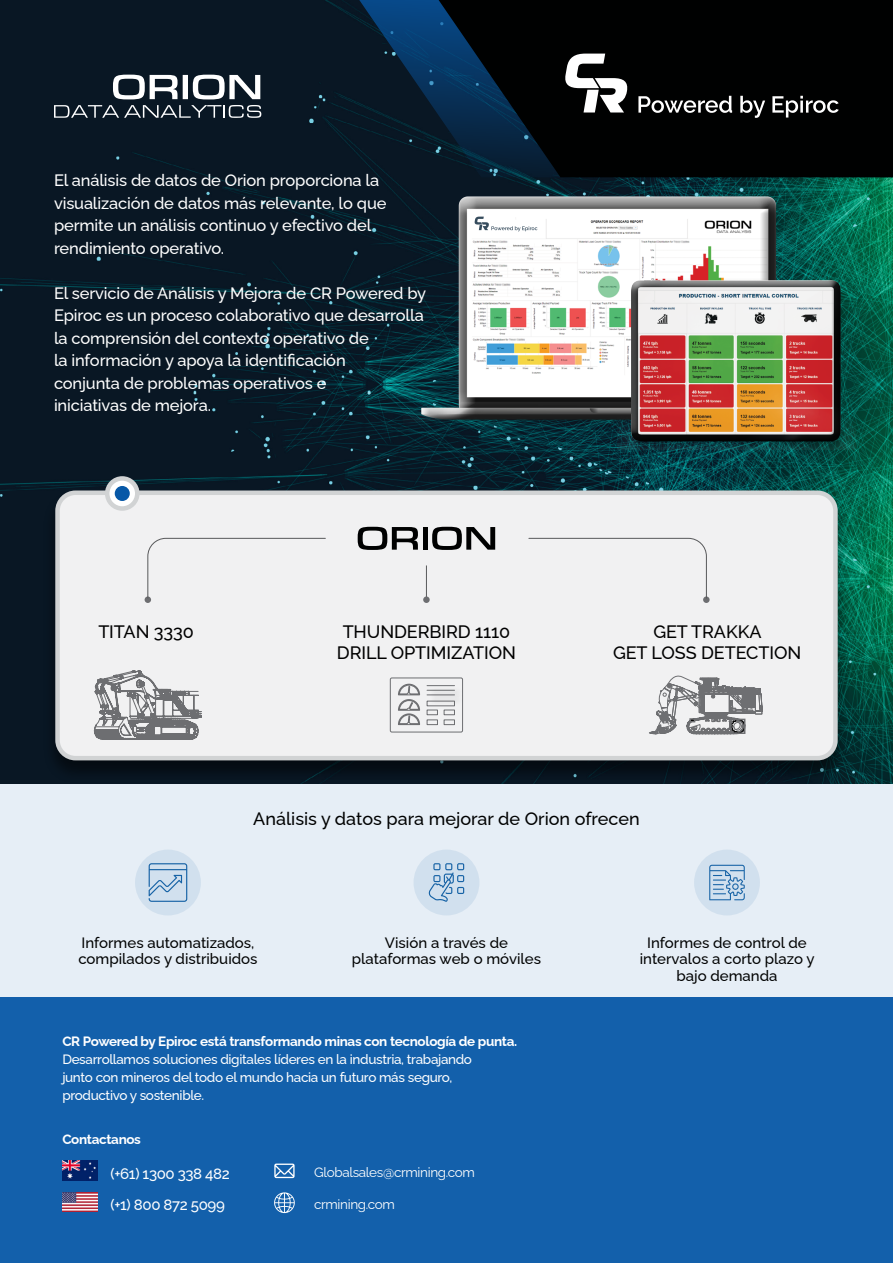
<style>
.page{position:relative;width:893px;height:1263px;background:#fff}
.page>*{position:absolute;margin:0;border:0;box-sizing:border-box;transform-origin:0 0}
.t1{font:500 18px/21px "Raleway";letter-spacing:-.005em;color:#000;text-align:center}
.t2{font:500 18px "Raleway";color:#000101}
.t3{font:500 16.5px/22.5px "Raleway";letter-spacing:-.01em;color:#fff}
.t4{font:500 15px/16.5px "Raleway";color:#000101;text-align:center}
.t5{font:500 15px "Raleway";letter-spacing:-.025em;color:#fff}
.t6{font:500 13.5px/18px "Raleway";letter-spacing:-.025em;color:#fff}
.t7{font:700 13.5px "Raleway";letter-spacing:-.025em;color:#fff}
.t8{font:13.5px "Raleway";letter-spacing:-.025em;color:#fff}
</style>
<div class="page">
<div style="left:0;top:772px;width:893px;height:237px;background:#e6eef6"></div>
<img style="left:0;top:0;width:893px;height:783px">
<div style="left:391px;top:186px;width:444px;height:240px;background:#fff;opacity:.75"></div>
<div style="left:397px;top:190px;width:444px;height:250px;background:#000;opacity:.75"></div>
<div style="left:609px;top:272px;width:248px;height:178px;background:#fff;opacity:.75"></div>
<div style="left:613px;top:279px;width:250px;height:171px;background:#000;opacity:.75"></div>
<div style="left:694px;top:849px;width:66px;height:66px;background:#d1e0ee;border-radius:50%"></div>
<svg style="left:709px;top:865px;width:36px;height:35px"></svg>
<svg style="left:413px;top:849px;width:66px;height:66px;background:#c0d5e7"></svg>
<svg style="left:135px;top:849px;width:66px;height:66px;background:#bfd4e7"></svg>
<div style="left:43px;top:489px;width:807px;height:294px;background:#000;opacity:.5"></div>
<div style="left:58px;top:493px;width:777px;height:265px;background:#f1f1f2;border-radius:18px"></div>
<div style="left:55px;top:490px;width:783px;height:270px;border:4px solid #d1d3d4;border-radius:18px"></div>
<svg style="left:107px;top:478px;width:30px;height:30px"></svg>
<div style="left:105px;top:476px;width:35px;height:35px;border:4px solid #d1d3d4;border-radius:50%"></div>
<div style="left:115px;top:486px;width:15px;height:15px;background:#0758a7;border-radius:50%"></div>
<svg style="left:358px;top:527px;width:60px;height:23px"></svg>
<div style="left:423px;top:527px;width:5px;height:23px;background:#000101"></div>
<svg style="left:432px;top:527px;width:63px;height:23px"></svg>
<div style="left:145px;top:596px;width:6px;height:7px;background:#6d6e71;border-radius:50%"></div>
<div style="left:703px;top:596px;width:7px;height:7px;background:#6d6e71;border-radius:50%"></div>
<svg style="left:147px;top:538px;width:179px;height:61px"></svg>
<svg style="left:528px;top:538px;width:179px;height:61px"></svg>
<div style="left:390px;top:678px;width:73px;height:54px;border:1px solid #6d6e71;border-radius:2px"></div>
<div style="left:429px;top:696px;width:35px;height:9px;background:#000;opacity:.5"></div>
<div style="left:429px;top:691px;width:35px;height:10px;background:#000;opacity:.5"></div>
<div style="left:429px;top:687px;width:35px;height:9px;background:#000;opacity:.5"></div>
<svg style="left:427px;top:685px;width:28px;height:40px"></svg>
<svg style="left:398px;top:683px;width:22px;height:42px"></svg>
<hr style="left:426px;top:565px;width:1px;height:33px;background:#58595b">
<div style="left:423px;top:596px;width:7px;height:7px;background:#6d6e71;border-radius:50%"></div>
<svg style="left:649px;top:675px;width:113px;height:59px"></svg>
<svg style="left:87px;top:670px;width:114px;height:97px"></svg>
<svg style="left:113px;top:75px;width:65px;height:24px"></svg>
<div style="left:183px;top:75px;width:5px;height:24px;background:#fff"></div>
<svg style="left:193px;top:75px;width:18px;height:24px"></svg>
<svg style="left:54px;top:105px;width:157px;height:13px;background:#404b55"></svg>
<svg style="left:211px;top:0;width:228px;height:177px;background:#0d2032"></svg>
<svg style="left:439px;top:0;width:454px;height:177px;background:#01070c"></svg>
<svg style="left:564px;top:54px;width:65px;height:58px"></svg>
<svg style="left:638px;top:96px;width:94px;height:17px"></svg>
<svg style="left:740px;top:96px;width:25px;height:22px"></svg>
<svg style="left:772px;top:96px;width:67px;height:22px"></svg>
<svg style="left:474px;top:217px;width:63px;height:14px"></svg>
<div style="left:0;top:997px;width:893px;height:266px;background:#1360ab"></div>
<svg style="left:274px;top:1192px;width:21px;height:21px"></svg>
<svg style="left:274px;top:1163px;width:21px;height:15px"></svg>
<img style="left:62px;top:1161px;width:36px;height:19px">
<img style="left:62px;top:1192px;width:36px;height:20px">
<p class="t3" style="left:54px;top:167px;width:334px">El análisis de datos de Orion proporciona la visualización de datos más relevante, lo que permite un análisis continuo y efectivo del rendimiento operativo.</p>
<p class="t3" style="left:54px;top:280px;width:374px">El servicio de Análisis y Mejora de CR Powered by Epiroc es un proceso colaborativo que desarrolla la comprensión del contexto operativo de<br>la información y apoya la identificación<br>conjunta de problemas operativos e<br>iniciativas de mejora.</p>
<p class="t1" style="left:98px;top:619px;width:97px">TITAN 3330</p>
<p class="t1" style="left:613px;top:619px;width:190px">GET TRAKKA<br>GET LOSS DETECTION</p>
<p class="t1" style="left:337px;top:619px;width:181px">THUNDERBIRD 1110<br>DRILL OPTIMIZATION</p>
<p class="t2" style="left:253px;top:804px;width:388px">Análisis y datos para mejorar de Orion ofrecen</p>
<p class="t4" style="left:78px;top:933px;width:181px;text-align:left">Informes automatizados, compilados y distribuidos</p>
<p class="t4" style="left:352px;top:933px;width:191px">Visión a través de plataformas web o móviles</p>
<p class="t4" style="left:640px;top:933px;width:176px">Informes de control de intervalos a corto plazo y bajo demanda</p>
<p class="t7" style="left:62px;top:1030px;width:456px">CR Powered by Epiroc está transformando minas con tecnología de punta.</p>
<p class="t6" style="left:62px;top:1048px;width:411px">Desarrollamos soluciones digitales líderes en la industria, trabajando junto con mineros del todo el mundo hacia un futuro más seguro, productivo y sostenible.</p>
<p class="t7" style="left:62px;top:1129px;width:80px">Contactanos</p>
<p class="t5" style="left:111px;top:1161px;width:121px">(+61) 1300 338 482</p>
<p class="t8" style="left:314px;top:1162px;width:162px">Globalsales@crmining.com</p>
<p class="t5" style="left:111px;top:1192px;width:116px">(+1) 800 872 5099</p>
<p class="t8" style="left:314px;top:1193px;width:82px">crmining.com</p>
</div>
